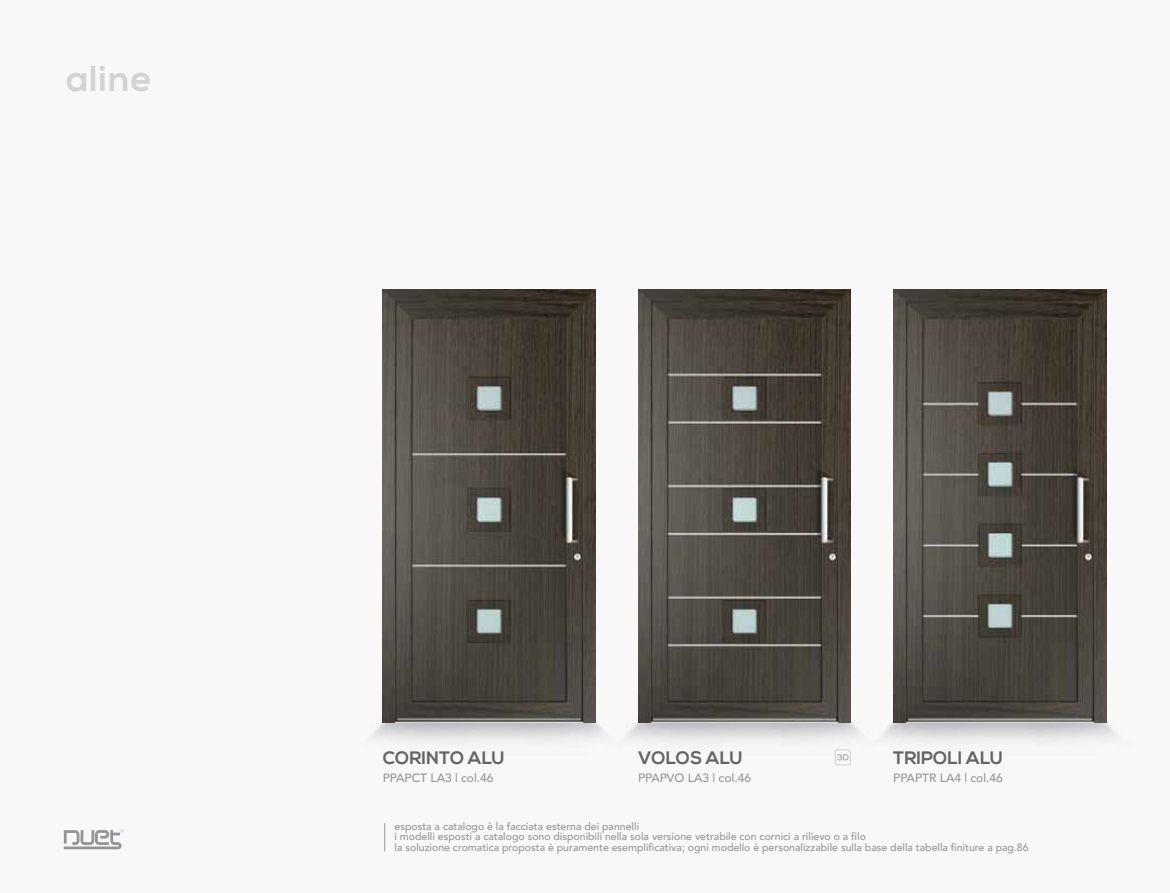
<style>
.page{position:relative;width:1170px;height:893px;background:#fff}
.page>*{position:absolute;margin:0;border:0;box-sizing:border-box;transform-origin:0 0}
.t1{font:700 36px "Nexa";letter-spacing:.03em;color:#d1d3d4}
.t2{font:700 18px "Nexa";color:#636466}
.t3{font:500 12px "Avenir";color:#939598}
.t4{font:500 10.5px/10.5px "Avenir";color:#939598}
</style>
<div class="page">
<div style="left:0;top:0;width:1169px;height:893px;background:#f8f8f9"></div>
<img style="left:372px;top:289px;width:211px;height:452px">
<img style="left:583px;top:289px;width:255px;height:452px">
<img style="left:838px;top:289px;width:277px;height:475px">
<img style="left:383px;top:289px;width:212px;height:434px">
<img style="left:638px;top:289px;width:212px;height:434px">
<img style="left:893px;top:289px;width:213px;height:434px">
<svg style="left:384px;top:823px;width:1px;height:28px"></svg>
<svg style="left:64px;top:830px;width:59px;height:19px"></svg>
<svg style="left:834px;top:749px;width:16px;height:16px"></svg>
<h1 class="t1" style="left:66px;top:58px;width:87px">aline</h1>
<h2 class="t2" style="left:638px;top:747px;width:106px">VOLOS ALU</h2>
<p class="t3" style="left:638px;top:770px;width:114px">PPAPVO LA3 | col.46</p>
<h2 class="t2" style="left:383px;top:747px;width:124px">CORINTO ALU</h2>
<p class="t3" style="left:383px;top:770px;width:112px">PPAPCT LA3 | col.46</p>
<h2 class="t2" style="left:893px;top:747px;width:111px">TRIPOLI ALU</h2>
<p class="t3" style="left:893px;top:770px;width:111px">PPAPTR LA4 | col.46</p>
<p class="t4" style="left:394px;top:821px;width:635px">esposta a catalogo è la facciata esterna dei pannelli<br>i modelli esposti a catalogo sono disponibili nella sola versione vetrabile con cornici a rilievo o a filo<br>la soluzione cromatica proposta è puramente esemplificativa; ogni modello è personalizzabile sulla base della tabella finiture a pag.86</p>
</div>
